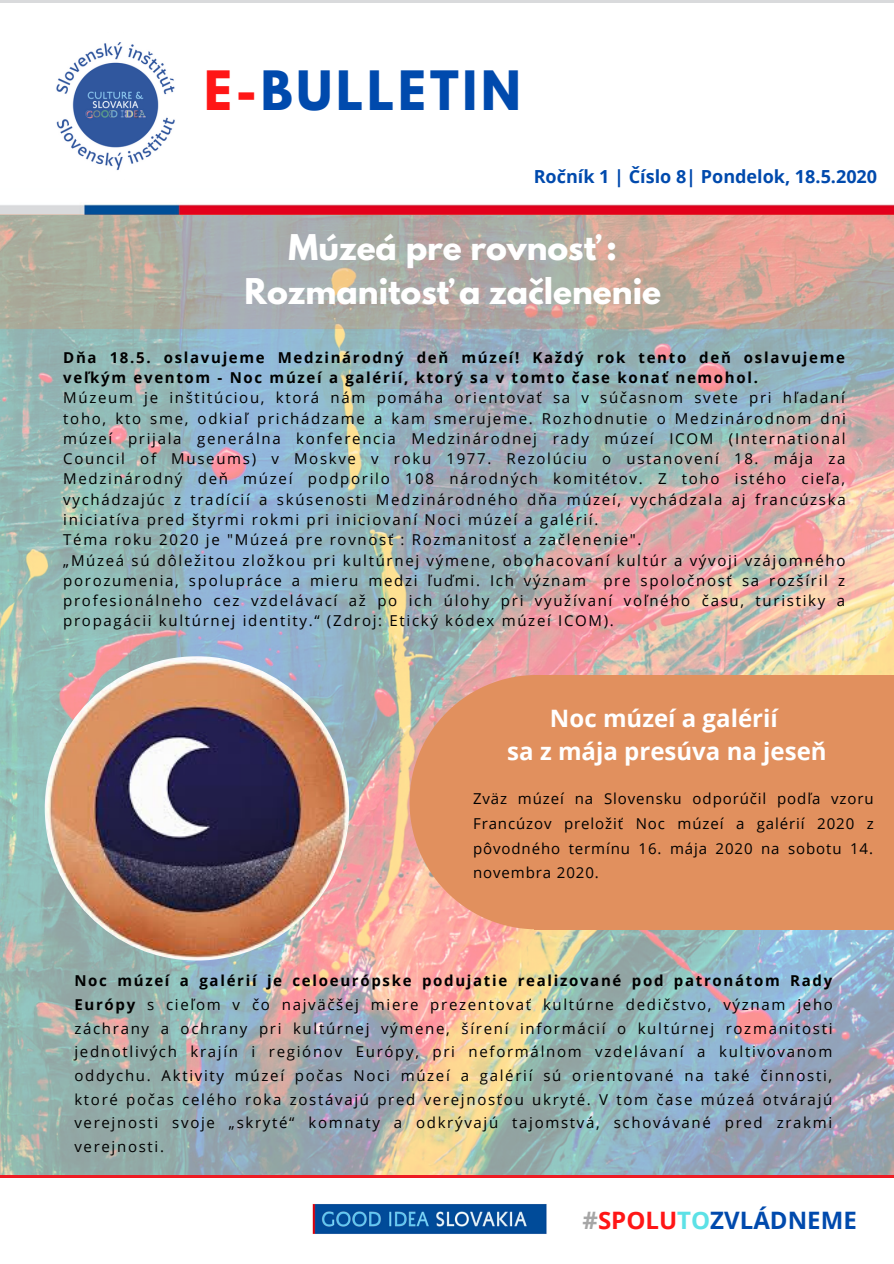
<style>
.page{position:relative;width:894px;height:1264px;background:#fff}
.page>*{position:absolute;margin:0;border:0;box-sizing:border-box;transform-origin:0 0}
.t1{font:700 48px "League Spartan";letter-spacing:.08em;color:#004aad}
.t2{font:700 31.5px/43.8px "League Spartan";color:#fff;text-align:center}
.t3{font:700 24px/32.7px "Open Sans";color:#fff;text-align:center}
.t4{font:700 24px "Open Sans";color:#004aad}
.t5{font:700 18px "Open Sans";color:#004aad}
.t6{font:15px/20.2px "Open Sans";letter-spacing:.11em;color:#000;text-align:justify}
.t7{font:700 15px/20.2px "Open Sans";letter-spacing:.11em;color:#000}
.s1{color:#ff1616}
.s2{font-weight:700}
.s3{color:#a6a6a6}
.s4{color:#5ce1e6}
</style>
<div class="page">
<img style="left:0;top:329px;width:893px;height:849px">
<hr style="left:1px;top:1175px;width:892px;height:3px;background:#ee1b23">
<img style="left:0;top:0;width:893px;height:214px">
<div style="left:0;top:4px;width:893px;height:184px;background:#fff"></div>
<img style="left:56px;top:42px;width:119px;height:129px">
<img style="left:312px;top:1204px;width:235px;height:30px">
<svg style="left:0;top:214px;width:893px;height:115px;background:#b8a9a0"></svg>
<div style="left:533px;top:675px;width:360px;height:254px;background:#e1905e"></div>
<svg style="left:409px;top:675px;width:124px;height:254px;background:#e0986e"></svg>
<img style="left:45px;top:656px;width:304px;height:304px;border-radius:50%">
<h1 class="t1" style="left:204px;top:67px;width:318px"><span class="s1">E-</span>BULLETIN</h1>
<p class="t5" style="left:533px;top:164px;width:345px">Ročník 1 | Číslo 8| Pondelok, 18.5.2020</p>
<h2 class="t2" style="left:244px;top:230px;width:418px">Múzeá pre rovnosť :<br>Rozmanitosť a začlenenie</h2>
<p class="t7" style="left:63px;top:347px;width:783px">Dňa 18.5. oslavujeme Medzinárodný deň múzeí! Každý rok tento deň oslavujeme veľkým eventom - Noc múzeí a galérií, ktorý sa v tomto čase konať nemohol.</p>
<p class="t6" style="left:63px;top:387px;width:784px;text-align:left">Múzeum je inštitúciou, ktorá nám pomáha orientovať sa v súčasnom svete pri hľadaní toho, kto sme, odkiaľ prichádzame a kam smerujeme. Rozhodnutie o Medzinárodnom dni múzeí prijala generálna konferencia Medzinárodnej rady múzeí ICOM (International Council of Museums) v Moskve v roku 1977. Rezolúciu o ustanovení 18. mája za Medzinárodný deň múzeí podporilo 108 národných komitétov. Z toho istého cieľa, vychádzajúc z tradícií a skúsenosti Medzinárodného dňa múzeí, vychádzala aj francúzska iniciatíva pred štyrmi rokmi pri iniciovaní Noci múzeí a galérií.<br>Téma roku 2020 je "Múzeá pre rovnosť : Rozmanitosť a začlenenie".<br>„Múzeá sú dôležitou zložkou pri kultúrnej výmene, obohacovaní kultúr a vývoji vzájomného porozumenia, spolupráce a mieru medzi ľuďmi. Ich význam pre spoločnosť sa rozšíril z profesionálneho cez vzdelávací až po ich úlohy pri využívaní voľného času, turistiky a propagácii kultúrnej identity.“ (Zdroj: Etický kódex múzeí ICOM).</p>
<h3 class="t3" style="left:507px;top:701px;width:321px">Noc múzeí a galérií<br>sa z mája presúva na jeseň</h3>
<p class="t6" style="left:473px;top:785px;width:402px;line-height:24.8px">Zväz múzeí na Slovensku odporúčil podľa vzoru Francúzov preložiť Noc múzeí a galérií 2020 z pôvodného termínu 16. mája 2020 na sobotu 14. novembra 2020.</p>
<p class="t6" style="left:74px;top:968px;width:759px;line-height:23.7px"><span class="s2">Noc múzeí a galérií je celoeurópske podujatie realizované pod patronátom Rady Európy</span> s cieľom v čo najväčšej miere prezentovať kultúrne dedičstvo, význam jeho záchrany a ochrany pri kultúrnej výmene, šírení informácií o kultúrnej rozmanitosti jednotlivých krajín i regiónov Európy, pri neformálnom vzdelávaní a kultivovanom oddychu. Aktivity múzeí počas Noci múzeí a galérií sú orientované na také činnosti, ktoré počas celého roka zostávajú pred verejnosťou ukryté. V tom čase múzeá otvárajú verejnosti svoje „skryté“ komnaty a odkrývajú tajomstvá, schovávané pred zrakmi verejnosti.</p>
<h3 class="t4" style="left:582px;top:1202px;width:276px"><span class="s3">#</span><span class="s1">SPOLU</span><span class="s4">TO</span>ZVLÁDNEME</h3>
</div>
